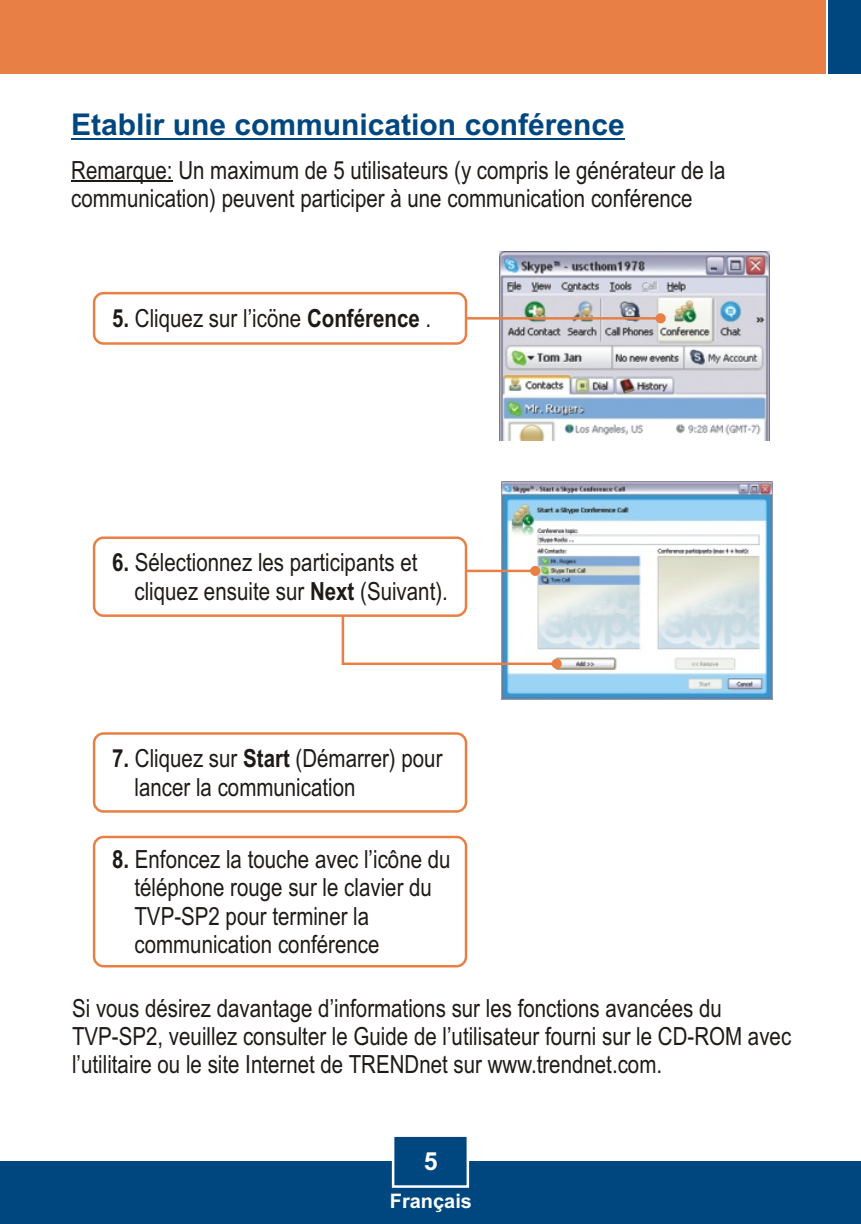
<style>
.page{position:relative;width:861px;height:1224px;background:#fff}
.page>*{position:absolute;margin:0;border:0;box-sizing:border-box;transform-origin:0 0}
.t1{font:700 30px "Arial";color:#004780}
.t2{font:25px/28.2px "Arial Narrow";color:#1f1a17}
.t3{font:700 25px "Arial";color:#fff}
.t4{font:700 20px "Arial";color:#fff}
.s1{font-weight:700}
</style>
<div class="page">
<div style="left:0;top:1161px;width:861px;height:62px;background:#004780"></div>
<div style="left:0;top:0;width:825px;height:74px;background:#e88045"></div>
<div style="left:828px;top:0;width:33px;height:74px;background:#004780"></div>
<svg style="left:391px;top:1136px;width:79px;height:52px"></svg>
<img style="left:500px;top:251px;width:270px;height:189px">
<img style="left:502px;top:482px;width:270px;height:217px">
<svg style="left:467px;top:313px;width:198px;height:10px"></svg>
<svg style="left:467px;top:566px;width:73px;height:10px"></svg>
<div style="left:93px;top:292px;width:374px;height:53px;background:#fff;border:3px solid #e88045;border-radius:9px"></div>
<hr style="left:71px;top:138px;width:554px;height:1px;background:#004780">
<hr style="left:71px;top:181px;width:102px;height:1px;background:#1f1a17">
<svg style="left:341px;top:596px;width:221px;height:73px"></svg>
<div style="left:93px;top:536px;width:374px;height:81px;background:#fff;border:3px solid #e88045;border-radius:9px"></div>
<div style="left:93px;top:732px;width:374px;height:80px;background:#fff;border:3px solid #e88045;border-radius:9px"></div>
<div style="left:93px;top:835px;width:374px;height:132px;background:#fff;border:3px solid #e88045;border-radius:9px"></div>
<p class="t1" style="left:71px;top:113px;width:555px">Etablir une communication conférence</p>
<p class="t2" style="left:71px;top:158px;width:655px">Remarque: Un maximum de 5 utilisateurs (y compris le générateur de la communication) peuvent participer à une communication conférence</p>
<p class="t2" style="left:112px;top:307px;width:321px"><span class="s1">5.</span> Cliquez sur l’icöne <span class="s1">Conférence</span> .</p>
<p class="t2" style="left:134px;top:550px;width:315px;text-indent:-22px"><span class="s1">6.</span> Sélectionnez les participants et cliquez ensuite sur <span class="s1">Next</span> (Suivant).</p>
<p class="t2" style="left:134px;top:746px;width:309px;text-indent:-22px"><span class="s1">7.</span> Cliquez sur <span class="s1">Start</span> (Démarrer) pour lancer la communication</p>
<p class="t2" style="left:134px;top:847px;width:318px;text-indent:-22px"><span class="s1">8.</span> Enfoncez la touche avec l’icône du téléphone rouge sur le clavier du<br>TVP-SP2 pour terminer la communication conférence</p>
<p class="t2" style="left:72px;top:996px;width:720px">Si vous désirez davantage d’informations sur les fonctions avancées du<br>TVP-SP2, veuillez consulter le Guide de l’utilisateur fourni sur le CD-ROM avec l’utilitaire ou le site Internet de TRENDnet sur www.trendnet.com.</p>
<p class="t3" style="left:424px;top:1151px;width:15px">5</p>
<p class="t4" style="left:390px;top:1192px;width:84px">Français</p>
</div>
